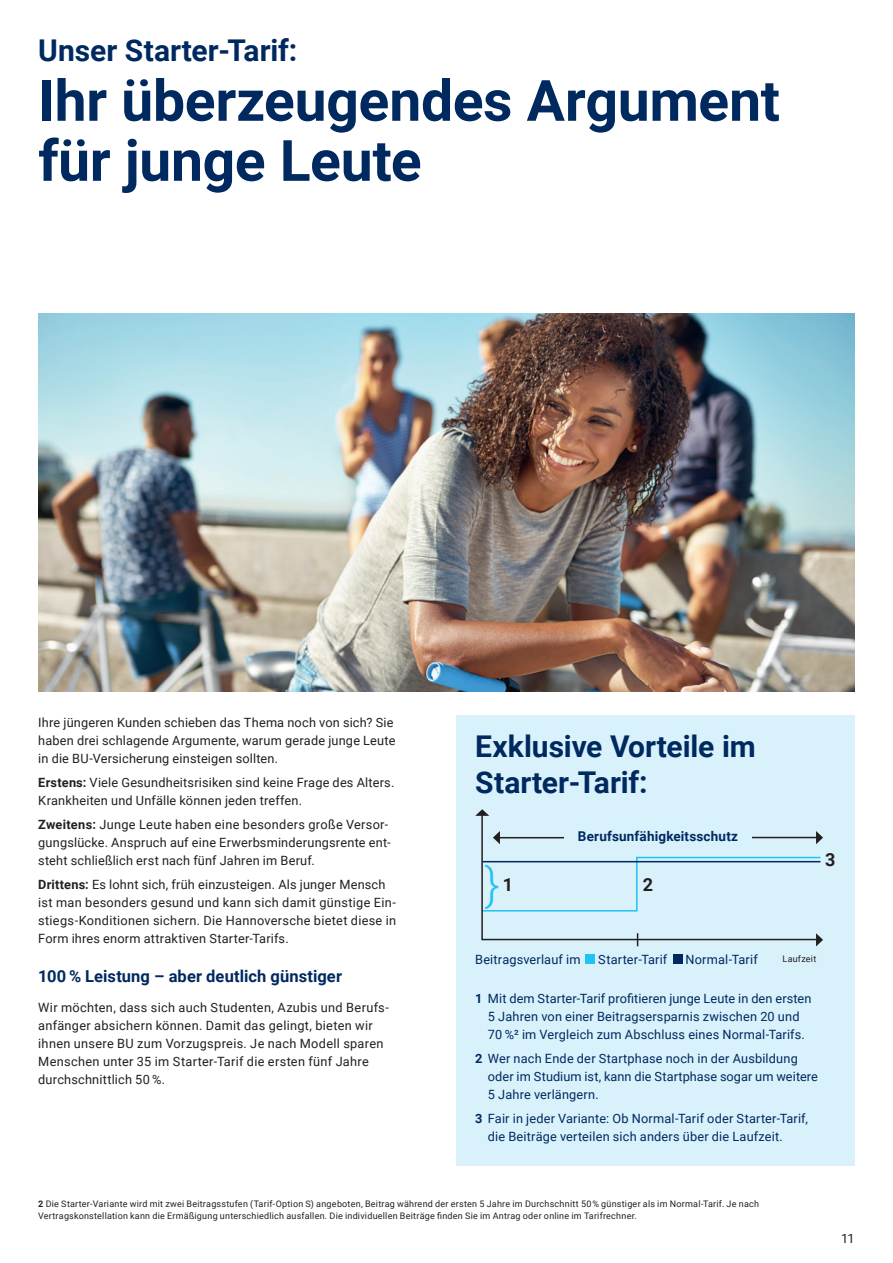
<style>
.page{position:relative;width:893px;height:1263px;background:#fff}
.page>*{position:absolute;margin:0;border:0;box-sizing:border-box;transform-origin:0 0}
.t1{font:700 57px/60px "Roboto";letter-spacing:-.005em;color:#002960}
.t2{font:300 45.3px "Roboto";color:#22c2f3}
.t3{font:700 30px/36px "Roboto";color:#002960}
.t4{font:700 18px "Roboto";color:#231f20}
.t5{font:700 16.5px "Roboto";letter-spacing:.005em;color:#002960}
.t6{font:700 13.5px "Roboto";letter-spacing:.015em;color:#002960}
.t7{font:12.75px/18px "Roboto";letter-spacing:.02em;color:#231f20}
.t8{font:12.75px/18px "Roboto";letter-spacing:.01em;color:#002960}
.t9{font:9px/12px "Roboto";letter-spacing:.025em;color:#231f20}
.s1{font-weight:700}
</style>
<div class="page">
<img style="left:38px;top:313px;width:817px;height:378px">
<div style="left:456px;top:715px;width:399px;height:450px;background:#d8f1fb"></div>
<div style="left:585px;top:954px;width:10px;height:10px;background:#22c2f3"></div>
<div style="left:673px;top:954px;width:9px;height:10px;background:#002960"></div>
<svg style="left:475px;top:809px;width:348px;height:137px"></svg>
<h3 class="t3" style="left:38px;top:31px;width:260px">Unser Starter-Tarif:</h3>
<h1 class="t1" style="left:38px;top:68px;width:743px">Ihr überzeugendes Argument für junge Leute</h1>
<p class="t7" style="left:38px;top:713px;width:359px">Ihre jüngeren Kunden schieben das Thema noch von sich? Sie haben drei schlagende Argumente, warum gerade junge Leute in die BU-Versicherung einsteigen sollten.</p>
<p class="t7" style="left:38px;top:773px;width:358px"><span class="s1">Erstens:</span> Viele Gesundheitsrisiken sind keine Frage des Alters.<br>Krankheiten und Unfälle können jeden treffen.</p>
<p class="t7" style="left:38px;top:815px;width:354px"><span class="s1">Zweitens:</span> Junge Leute haben eine besonders große Versor&shy;gungslücke. Anspruch auf eine Erwerbsminderungsrente ent&shy;steht schließlich erst nach fünf Jahren im Beruf.</p>
<p class="t7" style="left:38px;top:875px;width:359px"><span class="s1">Drittens:</span> Es lohnt sich, früh einzusteigen. Als junger Mensch ist man besonders gesund und kann sich damit günstige Ein&shy;stiegs-Konditionen sichern. Die Hannoversche bietet diese in Form ihres enorm attraktiven Starter-Tarifs.</p>
<p class="t5" style="left:38px;top:965px;width:305px">100 % Leistung – aber deutlich günstiger</p>
<p class="t7" style="left:38px;top:998px;width:352px">Wir möchten, dass sich auch Studenten, Azubis und Berufs&shy;anfänger absichern können. Damit das gelingt, bieten wir ihnen unsere BU zum Vorzugspreis. Je nach Modell sparen Menschen unter 35 im Starter-Tarif die ersten fünf Jahre durchschnittlich 50 %.</p>
<h3 class="t3" style="left:475px;top:727px;width:282px">Exklusive Vorteile im<br>Starter-Tarif:</h3>
<h2 class="t2" style="left:485px;top:852px;width:16px">}</h2>
<h3 class="t4" style="left:503px;top:872px;width:12px">1</h3>
<p class="t6" style="left:578px;top:826px;width:162px">Berufsunfähigkeitsschutz</p>
<h3 class="t4" style="left:643px;top:872px;width:12px">2</h3>
<h3 class="t4" style="left:825px;top:847px;width:12px">3</h3>
<p class="t8" style="left:475px;top:950px;width:107px">Beitragsverlauf im</p>
<p class="t8" style="left:598px;top:950px;width:71px">Starter-Tarif</p>
<p class="t8" style="left:686px;top:950px;width:74px">Normal-Tarif</p>
<p class="t9" style="left:782px;top:952px;width:35px">Laufzeit</p>
<p class="t8" style="left:475px;top:989px;width:338px;text-align:center"><span class="s1">1</span> Mit dem Starter-Tarif profitieren junge Leute in den ersten<br>5 Jahren von einer Beitragsersparnis zwischen 20 und<br>70 %² im Vergleich zum Abschluss eines Normal-Tarifs.</p>
<p class="t8" style="left:488px;top:1049px;width:331px;text-indent:-13px"><span class="s1">2</span> Wer nach Ende der Startphase noch in der Ausbildung oder im Studium ist, kann die Startphase sogar um weitere<br>5 Jahre verlängern.</p>
<p class="t8" style="left:488px;top:1109px;width:322px;text-indent:-13px"><span class="s1">3</span> Fair in jeder Variante: Ob Normal-Tarif oder Starter-Tarif, die Beiträge verteilen sich anders über die Laufzeit.</p>
<p class="t9" style="left:38px;top:1198px;width:722px"><span class="s1">2</span> Die Starter-Variante wird mit zwei Beitragsstufen (Tarif-Option S) angeboten, Beitrag während der ersten 5 Jahre im Durchschnitt 50 % günstiger als im Normal-Tarif. Je nach<br>Vertragskonstellation kann die Ermäßigung unterschiedlich ausfallen. Die individuellen Beiträge finden Sie im Antrag oder online im Tarifrechner.</p>
<p class="t7" style="left:841px;top:1229px;width:15px">11</p>
</div>
